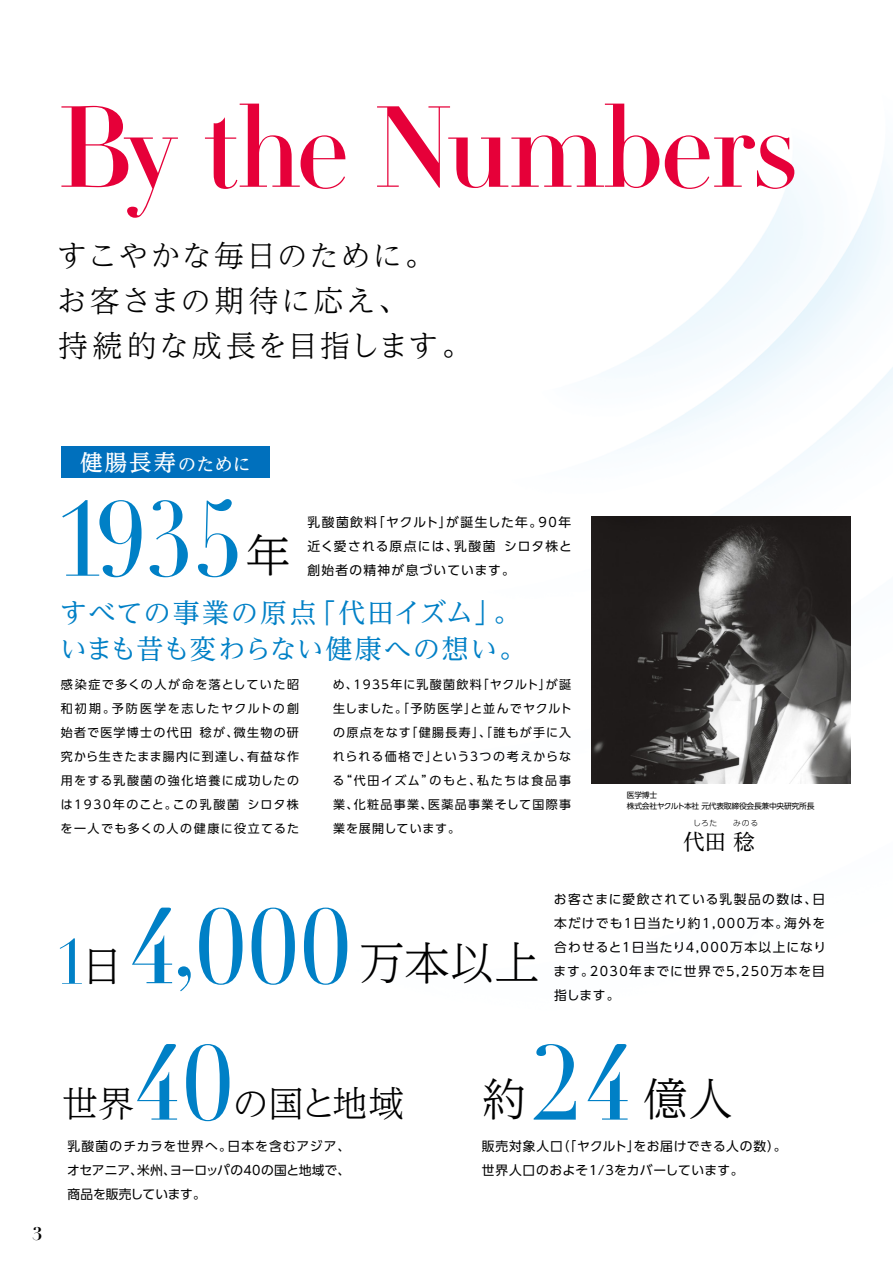
<style>
.page{position:relative;width:893px;height:1263px;background:#fff}
.page>*{position:absolute;margin:0;border:0;box-sizing:border-box;transform-origin:0 0}
.t1{font:112.95px "Didot LT Pro Headline";letter-spacing:-.04em;color:#e60039}
.t2{font:105px "Didot LT Pro Headline";letter-spacing:-.02em;color:#0080c6}
.t3{font:63px "Didot LT Pro Headline";color:#0080c6}
.t4{font:300 45px "UD Reimin Pro";color:#000}
.t5{font:300 36px "UD Reimin Pro";letter-spacing:-.02em;color:#000}
.t6{font:300 30px/45px "UD Reimin Pro";letter-spacing:.06em;color:#000}
.t7{font:27px/36px "UD Reimin Pro";letter-spacing:.05em;color:#0080c6}
.t8{font:500 22.5px "UD Reimin Pro";color:#fff}
.t9{font:21.75px "UD Reimin Pro";color:#000}
.t10{font:700 18px "Didot LT Std";color:#000}
.t11{font:12.75px/24px "UD Shin Go Pro";letter-spacing:.065em;color:#000;text-align:justify}
.t12{font:12.75px/24px "UD Shin Go Pro";letter-spacing:.04em;color:#000}
.t13{font:12px/24px "UD Shin Go Pro";letter-spacing:.11em;color:#000;text-align:justify}
.t14{font:7.8px/10.4px "UD Shin Go Pro";letter-spacing:-.035em;color:#000}
.t15{font:300 7.8px "UD Shin Go Pro";letter-spacing:.07em;color:#000}
.s1{font-size:18px}
.s2{font-family:"UD Reimin Pro";font-weight:300;font-size:42px;color:#000}
.s3{font-size:84px}
</style>
<div class="page">
<img style="left:269px;top:172px;width:624px;height:612px">
<div style="left:61px;top:446px;width:208px;height:32px;background:#0070bd"></div>
<img style="left:591px;top:516px;width:259px;height:267px">
<h1 class="t1" style="left:57px;top:78px;width:742px">By the Numbers</h1>
<h3 class="t6" style="left:57px;top:232px;width:416px">すこやかな毎日のために。お客さまの期待に応え、<br>持続的な成長を目指します。</h3>
<h3 class="t10" style="left:33px;top:1222px;width:12px">3</h3>
<h3 class="t8" style="left:80px;top:444px;width:172px">健腸長寿<span class="s1">のために</span></h3>
<h2 class="t2" style="left:57px;top:474px;width:187px">1935</h2>
<h3 class="t4" style="left:245px;top:518px;width:46px">年</h3>
<p class="t11" style="left:307px;top:510px;width:266px">乳酸菌飲料「ヤクルト」が誕生した年。90年近く愛される原点には、乳酸菌 シロタ株と創始者の精神が息づいています。</p>
<h3 class="t7" style="left:60px;top:594px;width:467px">すべての事業の原点「代田イズム」。いまも昔も変わらない健康への想い。</h3>
<p class="t13" style="left:61px;top:672px;width:240px">感染症で多くの人が命を落としていた昭和初期。予防医学を志したヤクルトの創始者で医学博士の代田 稔が、微生物の研究から生きたまま腸内に到達し、有益な作用をする乳酸菌の強化培養に成功したのは1930年のこと。この乳酸菌 シロタ株を一人でも多くの人の健康に役立てるた</p>
<p class="t13" style="left:333px;top:672px;width:241px">め、1935年に乳酸菌飲料「ヤクルト」が誕生しました。「予防医学」と並んでヤクルトの原点をなす「健腸長寿」、「誰もが手に入れられる価格で」という3つの考えからなる“代田イズム”のもと、私たちは食品事業、化粧品事業、医薬品事業そして国際事業を展開しています。</p>
<p class="t14" style="left:627px;top:790px;width:189px">医学博士<br>株式会社ヤクルト本社 元代表取締役会長兼中央研究所長</p>
<p class="t15" style="left:693px;top:817px;width:66px">しろた　 みのる</p>
<h3 class="t9" style="left:683px;top:824px;width:73px">代田 稔</h3>
<h3 class="t3" style="left:56px;top:923px;width:68px">1<span class="s2">日</span></h3>
<h2 class="t2" style="left:129px;top:882px;width:225px">4<span class="s3">,</span>000</h2>
<h3 class="t4" style="left:360px;top:926px;width:182px">万本以上</h3>
<p class="t11" style="left:554px;top:887px;width:274px">お客さまに愛飲されている乳製品の数は、日本だけでも1日当たり約1,000万本。海外を合わせると1日当たり4,000万本以上になります。2030年までに世界で5,250万本を目指します。</p>
<h2 class="t2" style="left:134px;top:1018px;width:103px">40</h2>
<h3 class="t5" style="left:233px;top:1074px;width:173px">の国と地域</h3>
<h3 class="t4" style="left:482px;top:1062px;width:46px">約</h3>
<h3 class="t5" style="left:62px;top:1074px;width:73px">世界</h3>
<h2 class="t2" style="left:532px;top:1018px;width:103px">24</h2>
<h3 class="t4" style="left:643px;top:1062px;width:91px">億人</h3>
<p class="t11" style="left:67px;top:1134px;width:285px">乳酸菌のチカラを世界へ。日本を含むアジア、オセアニア、米州、ヨーロッパの40の国と地域で、商品を販売しています。</p>
<p class="t12" style="left:482px;top:1134px;width:306px">販売対象人口（「ヤクルト」をお届けできる人の数）。世界人口のおよそ1/3をカバーしています。</p>
</div>
